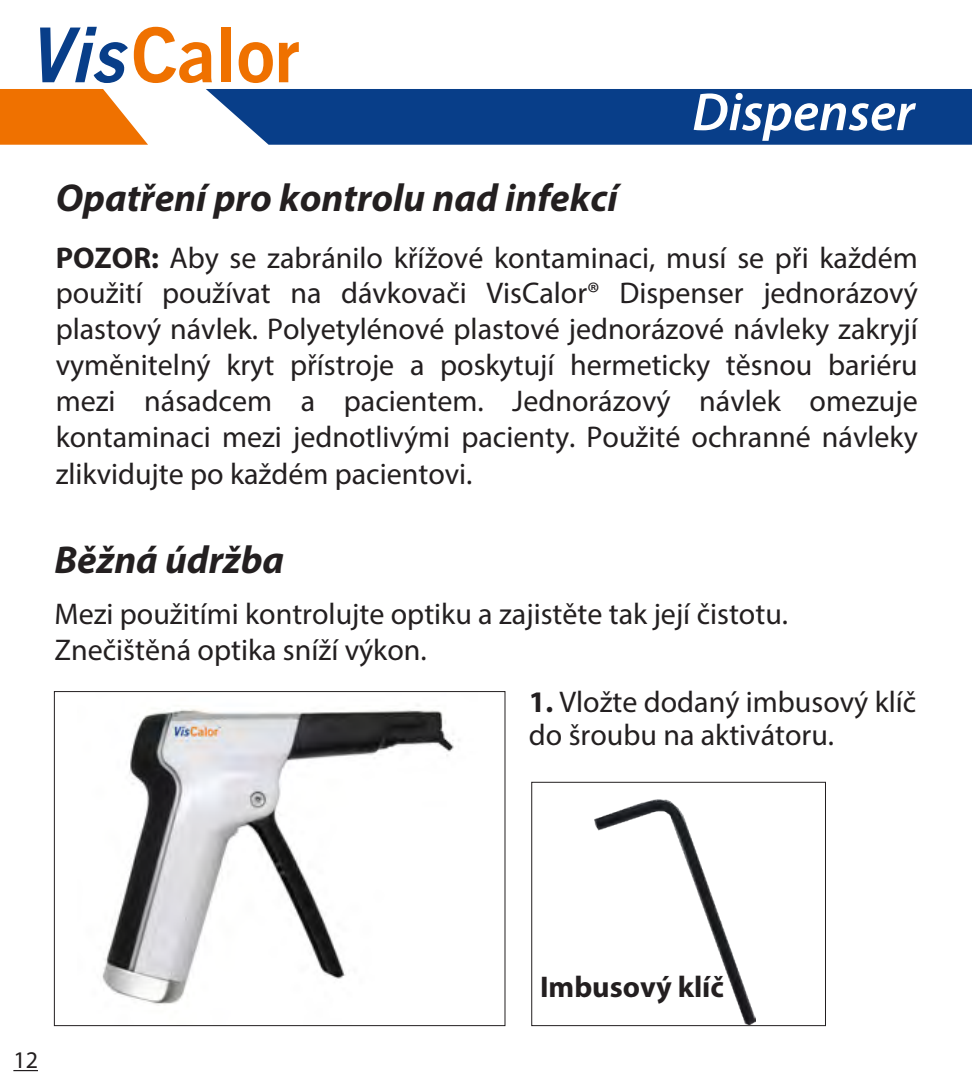
<style>
.page{position:relative;width:972px;height:1080px;background:#fff}
.page>*{position:absolute;margin:0;border:0;box-sizing:border-box;transform-origin:0 0}
.t1{font:italic 600 54px "Myriad Pro";color:#fff}
.t2{font:italic 700 39px "Myriad Pro";color:#231f20}
.t3{font:30px/36px "Myriad Pro";color:#231f20}
.t4{font:700 30px "Myriad Pro";color:#231f20}
.t5{font:24px "Myriad Pro";color:#231f20}
.s1{font-weight:700}
</style>
<div class="page">
<svg style="left:13px;top:1070px;width:25px;height:1px"></svg>
<div style="left:206px;top:89px;width:766px;height:56px;background:#083e89"></div>
<svg style="left:0;top:89px;width:148px;height:56px;background:#f18626"></svg>
<svg style="left:40px;top:27px;width:88px;height:56px"></svg>
<svg style="left:134px;top:27px;width:78px;height:56px"></svg>
<div style="left:222px;top:28px;width:9px;height:54px;background:#ef7100"></div>
<svg style="left:239px;top:42px;width:34px;height:41px"></svg>
<svg style="left:279px;top:42px;width:20px;height:40px"></svg>
<img style="left:594px;top:799px;width:162px;height:225px">
<div style="left:531px;top:782px;width:295px;height:244px;border:1px solid #231f20"></div>
<img style="left:102px;top:705px;width:357px;height:301px">
<div style="left:54px;top:691px;width:451px;height:335px;border:1px solid #231f20"></div>
<h1 class="t1" style="left:692px;top:78px;width:224px">Dispenser</h1>
<p class="t2" style="left:56px;top:173px;width:564px">Opatření pro kontrolu nad infekcí</p>
<p class="t3" style="left:56px;top:240px;width:864px;text-align:justify"><span class="s1">POZOR:</span> Aby se zabránilo křížové kontaminaci, musí se při každém použití používat na dávkovači VisCalor® Dispenser jednorázový plastový návlek. Polyetylénové plastové jednorázové návleky zakryjí vyměnitelný kryt přístroje a poskytují hermeticky těsnou bariéru mezi násadcem a pacientem. Jednorázový návlek omezuje kontaminaci mezi jednotlivými pacienty. Použité ochranné návleky zlikvidujte po každém pacientovi.</p>
<p class="t2" style="left:55px;top:535px;width:231px">Běžná údržba</p>
<p class="t3" style="left:55px;top:596px;width:735px">Mezi použitími kontrolujte optiku a zajistěte tak její čistotu.<br>Znečištěná optika sníží výkon.</p>
<p class="t3" style="left:529px;top:684px;width:389px;line-height:33.3px"><span class="s1">1.</span> Vložte dodaný imbusový klíč do šroubu na aktivátoru.</p>
<p class="t5" style="left:13px;top:1045px;width:26px">12</p>
<p class="t4" style="left:540px;top:968px;width:186px">Imbusový klíč</p>
</div>
